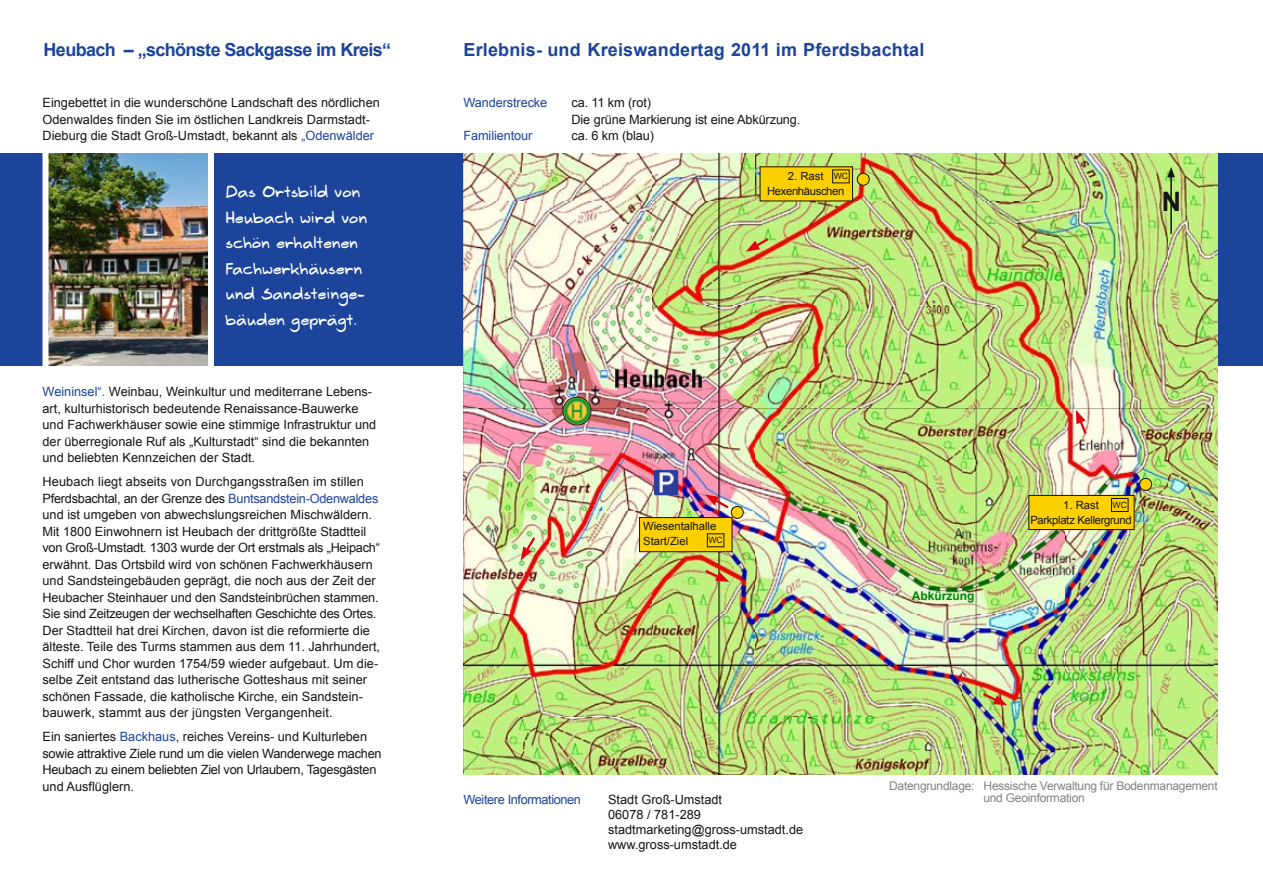
<style>
.page{position:relative;width:1263px;height:893px;background:#fff}
.page>*{position:absolute;margin:0;border:0;box-sizing:border-box;transform-origin:0 0}
.t1{font:700 26.85px "Arial";color:#141515}
.t2{font:700 18px "Arial";letter-spacing:.01em;color:#1c449b}
.t3{font:700 18px "Arial";letter-spacing:-.035em;color:#1c449b}
.t4{font:12.75px/16.5px "Arial";color:#141515}
.t5{font:12.75px/16.5px "Arial";letter-spacing:-.02em;color:#141515}
.t6{font:12.75px "Arial";letter-spacing:-.01em;color:#1c449b}
.t7{font:12.75px "Arial";letter-spacing:-.03em;color:#1c449b}
.t8{font:12px/25.5px "Erwin Plain";letter-spacing:.02em;color:#fff}
.t9{font:12px/12px "Arial";letter-spacing:-.02em;color:#818281}
.t10{font:700 12px "Arial";color:#008406}
.t11{font:11.25px/15px "Arial";letter-spacing:-.03em;color:#141515;text-align:center}
.t12{font:11.25px/15px "Arial";color:#141515}
.t13{font:8.7px "Arial";color:#141515}
.s1{color:#1c449b}
</style>
<div class="page">
<div style="left:0;top:153px;width:1263px;height:213px;background:#1c449b"></div>
<img style="left:463px;top:153px;width:754px;height:622px">
<div style="left:1140px;top:478px;width:12px;height:12px;background:#fdd000;border-radius:50%"></div>
<div style="left:1139px;top:478px;width:13px;height:13px;border:1px solid #141515;border-radius:50%"></div>
<div style="left:731px;top:506px;width:12px;height:12px;background:#fdd000;border-radius:50%"></div>
<div style="left:731px;top:506px;width:13px;height:13px;border:1px solid #141515;border-radius:50%"></div>
<div style="left:857px;top:173px;width:12px;height:12px;background:#fdd000;border-radius:50%"></div>
<div style="left:857px;top:173px;width:13px;height:13px;border:1px solid #141515;border-radius:50%"></div>
<img style="left:49px;top:153px;width:159px;height:213px">
<div style="left:43px;top:151px;width:6px;height:219px;background:#fff"></div>
<div style="left:208px;top:151px;width:6px;height:219px;background:#fff"></div>
<img style="left:654px;top:470px;width:24px;height:25px">
<div style="left:639px;top:518px;width:93px;height:34px;background:#fdd000"></div>
<div style="left:639px;top:517px;width:93px;height:35px;border:1px solid #141515"></div>
<div style="left:760px;top:167px;width:92px;height:34px;background:#fdd000"></div>
<div style="left:1029px;top:495px;width:105px;height:35px;background:#fdd000"></div>
<div style="left:1028px;top:495px;width:106px;height:35px;border:1px solid #141515"></div>
<div style="left:1111px;top:498px;width:17px;height:14px;border:1px solid #141515"></div>
<img style="left:563px;top:397px;width:28px;height:28px">
<div style="left:563px;top:397px;width:28px;height:28px;border:1px solid #141515;border-radius:50%"></div>
<svg style="left:521px;top:535px;width:16px;height:25px"></svg>
<svg style="left:703px;top:568px;width:26px;height:14px"></svg>
<svg style="left:980px;top:691px;width:27px;height:14px"></svg>
<svg style="left:1076px;top:410px;width:12px;height:26px"></svg>
<svg style="left:746px;top:236px;width:25px;height:16px"></svg>
<svg style="left:705px;top:495px;width:26px;height:15px"></svg>
<hr style="left:1170px;top:175px;width:2px;height:59px;background:#141515">
<svg style="left:1167px;top:167px;width:8px;height:10px"></svg>
<h2 class="t3" style="left:44px;top:39px;width:349px">Heubach – „schönste Sackgasse im Kreis“</h2>
<p class="t4" style="left:43px;top:94px;width:339px">Eingebettet in die wunderschöne Landschaft des nördlichen<br>Odenwaldes finden Sie im östlichen Landkreis Darmstadt-<br>Dieburg die Stadt Groß-Umstadt, bekannt als <span class="s1">„Odenwälder</span></p>
<p class="t8" style="left:226px;top:180px;width:143px">Das Ortsbild von<br>Heubach wird von schön erhaltenen<br>Fachwerkhäusern und Sandsteinge&shy;bäuden geprägt.</p>
<p class="t4" style="left:43px;top:383px;width:335px"><span class="s1">Weininsel“.</span> Weinbau, Weinkultur und mediterrane Lebens&shy;art, kulturhistorisch bedeutende Renaissance-Bauwerke und Fachwerkhäuser sowie eine stimmige Infrastruktur und der überregionale Ruf als „Kulturstadt“ sind die bekannten und beliebten Kennzeichen der Stadt.</p>
<p class="t4" style="left:43px;top:473px;width:339px">Heubach liegt abseits von Durchgangsstraßen im stillen Pferdsbachtal, an der Grenze des <span class="s1">Buntsandstein-Odenwaldes </span>und ist umgeben von abwechslungsreichen Mischwäldern.<br>Mit 1800 Einwohnern ist Heubach der drittgrößte Stadtteil von Groß-Umstadt. 1303 wurde der Ort erstmals als „Heipach“ erwähnt. Das Ortsbild wird von schönen Fachwerkhäusern und Sandsteingebäuden geprägt, die noch aus der Zeit der Heubacher Steinhauer und den Sandsteinbrüchen stammen.<br>Sie sind Zeitzeugen der wechselhaften Geschichte des Ortes.<br>Der Stadtteil hat drei Kirchen, davon ist die reformierte die älteste. Teile des Turms stammen aus dem 11. Jahrhundert, Schiff und Chor wurden 1754/59 wieder aufgebaut. Um die&shy;selbe Zeit entstand das lutherische Gotteshaus mit seiner schönen Fassade, die katholische Kirche, ein Sandstein&shy;bauwerk, stammt aus der jüngsten Vergangenheit.</p>
<p class="t5" style="left:43px;top:728px;width:341px">Ein saniertes <span class="s1">Backhaus</span>, reiches Vereins- und Kulturleben sowie attraktive Ziele rund um die vielen Wanderwege machen Heubach zu einem beliebten Ziel von Urlaubern, Tagesgästen und Ausflüglern.</p>
<h2 class="t2" style="left:463px;top:39px;width:462px">Erlebnis- und Kreiswandertag 2011 im Pferdsbachtal</h2>
<p class="t6" style="left:463px;top:95px;width:85px">Wanderstrecke</p>
<p class="t4" style="left:571px;top:94px;width:230px">ca. 11 km (rot)<br>Die grüne Markierung ist eine Abkürzung.</p>
<p class="t6" style="left:463px;top:128px;width:70px">Familientour</p>
<p class="t4" style="left:571px;top:127px;width:84px">ca. 6 km (blau)</p>
<p class="t11" style="left:767px;top:169px;width:79px">2. Rast<br>Hexenhäuschen</p>
<p class="t13" style="left:834px;top:171px;width:16px">WC</p>
<h1 class="t1" style="left:1162px;top:186px;width:21px">N</h1>
<p class="t12" style="left:643px;top:518px;width:75px">Wiesentalhalle<br>Start/Ziel</p>
<p class="t13" style="left:708px;top:535px;width:16px">WC</p>
<p class="t10" style="left:912px;top:589px;width:64px">Abkürzung</p>
<p class="t11" style="left:1030px;top:497px;width:103px">1. Rast<br>Parkplatz Kellergrund</p>
<p class="t13" style="left:1112px;top:500px;width:16px">WC</p>
<p class="t7" style="left:463px;top:793px;width:119px">Weitere Informationen</p>
<p class="t4" style="left:608px;top:792px;width:197px;line-height:15px">Stadt Groß-Umstadt<br>06078 / 781-289 stadtmarketing@gross-umstadt.de www.gross-umstadt.de</p>
<p class="t9" style="left:983px;top:780px;width:236px;text-indent:-94px">Datengrundlage: Hessische Verwaltung für Bodenmanagement und Geoinformation</p>
</div>
